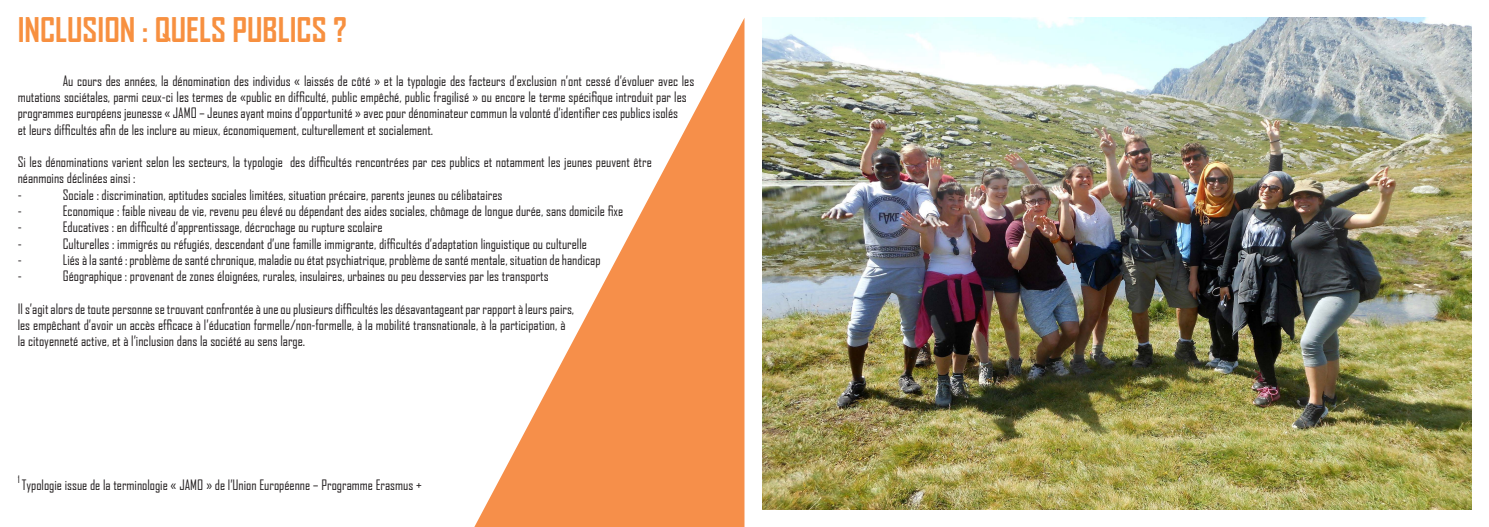
<style>
.page{position:relative;width:1489px;height:527px;background:#fff}
.page>*{position:absolute;margin:0;border:0;box-sizing:border-box;transform-origin:0 0}
.t1{font:700 32.5px "Agency FB";color:#f79040}
.t2{font:13.75px/16.2px "Agency FB";color:#231f20}
.t3{font:10px "Agency FB";color:#231f20}
</style>
<div class="page">
<img style="left:762px;top:18px;width:708px;height:490px">
<svg style="left:475px;top:19px;width:269px;height:507px"></svg>
<p class="t1" style="left:18px;top:10px;width:331px">INCLUSION : QUELS PUBLICS ?</p>
<p class="t2" style="left:18px;top:72px;width:678px;text-indent:45px">Au cours des années, la dénomination des individus « laissés de côté » et la typologie des facteurs d’exclusion n’ont cessé d’évoluer avec les mutations sociétales, parmi ceux-ci les termes de «public en difficulté, public empêché, public fragilisé » ou encore le terme spécifique introduit par les programmes européens jeunesse « JAMO – Jeunes ayant moins d’opportunité » avec pour dénominateur commun la volonté d’identifier ces publics isolés<br>et leurs difficultés afin de les inclure au mieux, économiquement, culturellement et socialement.</p>
<p class="t2" style="left:18px;top:153px;width:635px">Si les dénominations varient selon les secteurs, la typologie des difficultés rencontrées par ces publics et notamment les jeunes peuvent être néanmoins déclinées ainsi :</p>
<p class="t2" style="left:18px;top:186px;width:6px">-</p>
<p class="t2" style="left:63px;top:186px;width:441px">Sociale : discrimination, aptitudes sociales limitées, situation précaire, parents jeunes ou célibataires</p>
<p class="t2" style="left:18px;top:202px;width:6px">-</p>
<p class="t2" style="left:63px;top:202px;width:562px">Economique : faible niveau de vie, revenu peu élevé ou dépendant des aides sociales, chômage de longue durée, sans domicile fixe</p>
<p class="t2" style="left:18px;top:218px;width:6px">-</p>
<p class="t2" style="left:63px;top:218px;width:321px">Educatives : en difficulté d’apprentissage, décrochage ou rupture scolaire</p>
<p class="t2" style="left:18px;top:235px;width:6px">-</p>
<p class="t2" style="left:63px;top:235px;width:525px">Culturelles : immigrés ou réfugiés, descendant d’une famille immigrante, difficultés d’adaptation linguistique ou culturelle</p>
<p class="t2" style="left:18px;top:251px;width:6px">-</p>
<p class="t2" style="left:63px;top:251px;width:539px">Liés à la santé : problème de santé chronique, maladie ou état psychiatrique, problème de santé mentale, situation de handicap</p>
<p class="t2" style="left:18px;top:267px;width:6px">-</p>
<p class="t2" style="left:63px;top:267px;width:487px">Géographique : provenant de zones éloignées, rurales, insulaires, urbaines ou peu desservies par les transports</p>
<p class="t2" style="left:18px;top:300px;width:558px">Il s’agit alors de toute personne se trouvant confrontée à une ou plusieurs difficultés les désavantageant par rapport à leurs pairs, les empêchant d’avoir un accès efficace à l’éducation formelle/non-formelle, à la mobilité transnationale, à la participation, à la citoyenneté active, et à l’inclusion dans la société au sens large.</p>
<p class="t3" style="left:18px;top:473px;width:4px">1</p>
<p class="t2" style="left:22px;top:475px;width:401px">Typologie issue de la terminologie « JAMO » de l’Union Européenne – Programme Erasmus +</p>
</div>
